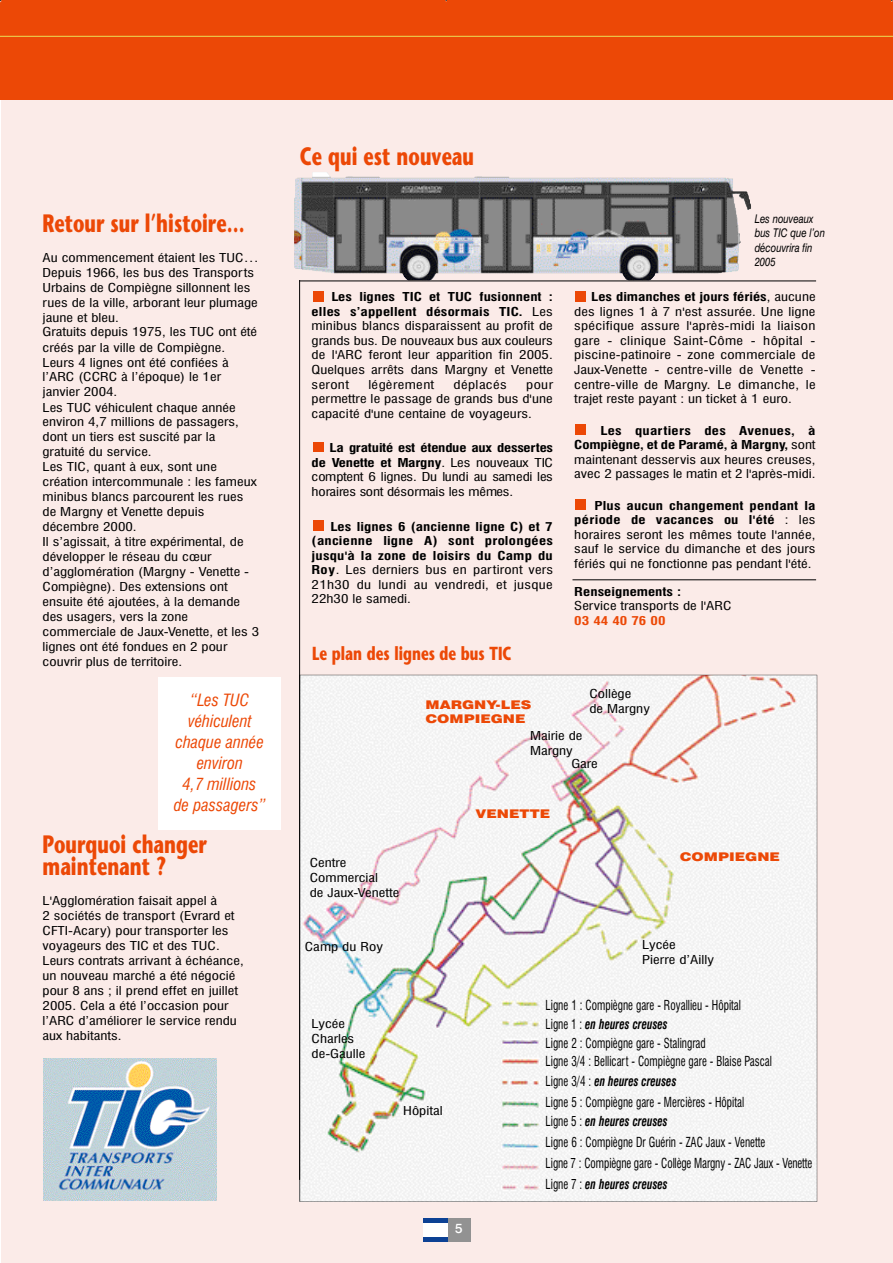
<style>
.page{position:relative;width:893px;height:1263px;background:#fff}
.page>*{position:absolute;margin:0;border:0;box-sizing:border-box;transform-origin:0 0}
.t1{font:700 25.2px/22.2px "Stone Sans";color:#ec4806;scale:.71 1}
.t2{font:700 18.9px "Stone Sans";color:#ec4806;scale:.71 1}
.t3{font:italic condensed 16.5px/21px "Swiss 721 BT";color:#ec4806;text-align:center}
.t4{font:condensed 13.5px/20.7px "Swiss 721 BT";color:#000;scale:.82 1}
.t5{font:500 13.5px "Swiss 721 BT";color:#fff}
.t6{font:condensed 12px/15px "Swiss 721 BT";color:#000;scale:1.25 1}
.t7{font:700 condensed 12px/14.5px "Swiss 721 BT";letter-spacing:.015em;color:#000;text-align:justify;scale:1.25 1}
.t8{font:italic 12px/14.4px "Swiss 721 BT";color:#000;scale:.8 1}
.t9{font:900 12px/14.7px "Swiss 721 BT";color:#ec4806;scale:1.25 1}
.t10{font:condensed 12px "Swiss 721 BT";letter-spacing:.02em;color:#000;scale:1.25 1}
.t11{font:700 condensed 12px "Swiss 721 BT";color:#ec4806;scale:1.25 1}
.t12{font:condensed 12px "Swiss 721 BT";letter-spacing:.03em;color:#000;scale:1.25 1}
.s1{font-weight:700}
.s2{font-weight:400}
.s3{font-weight:700;font-style:italic}
</style>
<div class="page">
<div style="left:1px;top:100px;width:892px;height:1163px;background:#fbebe8"></div>
<div style="left:1px;top:0;width:892px;height:100px;background:#ec4806"></div>
<div style="left:576px;top:500px;width:10px;height:10px;background:#ec4806"></div>
<div style="left:576px;top:424px;width:10px;height:11px;background:#ec4806"></div>
<div style="left:576px;top:291px;width:10px;height:10px;background:#ec4806"></div>
<div style="left:313px;top:521px;width:10px;height:10px;background:#ec4806"></div>
<div style="left:313px;top:442px;width:10px;height:10px;background:#ec4806"></div>
<div style="left:313px;top:291px;width:10px;height:10px;background:#ec4806"></div>
<div style="left:447px;top:1218px;width:23px;height:23px;background:#929292"></div>
<div style="left:423px;top:1218px;width:24px;height:23px;background:#0c4194"></div>
<img style="left:423px;top:1223px;width:24px;height:13px">
<div style="left:159px;top:678px;width:122px;height:152px;background:#fff"></div>
<svg style="left:299px;top:675px;width:518px;height:527px;fill:#f4f4f4"></svg>
<hr style="left:0;top:0;width:1px;height:100px;background:#ec4806">
<hr style="left:0;top:36px;width:893px;height:1px;background:#eadf56">
<hr style="left:299px;top:281px;width:517px;height:1px;background:#000">
<hr style="left:299px;top:280px;width:1px;height:900px;background:#000">
<hr style="left:572px;top:580px;width:244px;height:1px;background:#000">
<img style="left:294px;top:172px;width:457px;height:108px">
<img style="left:44px;top:1058px;width:172px;height:143px">
<h1 class="t1" style="left:43px;top:215px;width:286px">Retour sur l’histoire…</h1>
<p class="t6" style="left:43px;top:251px;width:175px">Au commencement étaient les TUC…<br>Depuis 1966, les bus des Transports<br>Urbains de Compiègne sillonnent les rues de la ville, arborant leur plumage jaune et bleu.<br>Gratuits depuis 1975, les TUC ont été créés par la ville de Compiègne.<br>Leurs 4 lignes ont été confiées à l’ARC (CCRC à l’époque) le 1er janvier 2004.<br>Les TUC véhiculent chaque année environ 4,7 millions de passagers, dont un tiers est suscité par la gratuité du service.<br>Les TIC, quant à eux, sont une création intercommunale : les fameux minibus blancs parcourent les rues de Margny et Venette depuis décembre 2000.<br>Il s’agissait, à titre expérimental, de développer le réseau du cœur d’agglomération (Margny - Venette -<br>Compiègne). Des extensions ont ensuite été ajoutées, à la demande des usagers, vers la zone commerciale de Jaux-Venette, et les 3 lignes ont été fondues en 2 pour couvrir plus de territoire.</p>
<h3 class="t3" style="left:174px;top:691px;width:94px">“Les TUC véhiculent chaque année environ<br>4,7 millions de passagers”</h3>
<h1 class="t1" style="left:43px;top:836px;width:233px">Pourquoi changer maintenant ?</h1>
<p class="t6" style="left:43px;top:894px;width:162px">L'Agglomération faisait appel à<br>2 sociétés de transport (Evrard et<br>CFTI-Acary) pour transporter les voyageurs des TIC et des TUC.<br>Leurs contrats arrivant à échéance, un nouveau marché a été négocié pour 8 ans ; il prend effet en juillet<br>2005. Cela a été l’occasion pour l’ARC d’améliorer le service rendu aux habitants.</p>
<h1 class="t1" style="left:300px;top:148px;width:247px">Ce qui est nouveau</h1>
<p class="t6" style="left:312px;top:290px;width:195px;line-height:14.5px;text-align:justify;text-indent:20px"><span class="s1">Les lignes TIC et TUC fusionnent : elles s’appellent désormais TIC.</span> L e s minibus blancs disparaissent au profit de grands bus. De nouveaux bus aux couleurs de l'ARC feront leur apparition fin 2005.<br>Quelques arrêts dans Margny et Ve n e tte seront</p>
<p class="t10" style="left:368px;top:379px;width:54px">légèrement</p>
<p class="t12" style="left:454px;top:379px;width:44px">déplacés</p>
<p class="t6" style="left:312px;top:378px;width:195px;line-height:14.5px;text-align:justify;text-indent:214px">pour p e rmettre le passage de grands bus d'une capacité d'une centaine de voyageurs.</p>
<p class="t6" style="left:312px;top:441px;width:195px;line-height:14.5px;text-align:justify;text-indent:18px"><span class="s1">La gratuité est étendue aux desserte s de Venette et Margny</span>. Les nouveaux TIC comptent 6 lignes. Du lundi au samedi les horaires sont désormais les mêmes.</p>
<p class="t7" style="left:312px;top:520px;width:195px;text-indent:19px">Les lignes 6 (ancienne ligne C) et 7 (ancienne ligne A) sont prolongées jusqu'à la zone de loisirs du Camp du Roy<span class="s2">. Les derniers bus en partiront vers 21h30 du lundi au vendredi, et jusque 22h30 le samedi.</span></p>
<p class="t8" style="left:755px;top:212px;width:89px">Les nouveaux bus TIC que l’on découvrira fin<br>2005</p>
<p class="t6" style="left:574px;top:290px;width:195px;line-height:14.5px;text-align:justify;text-indent:17px"><span class="s1">Les dimanches et jours fériés</span>, aucune des lignes 1 à 7 n'est assurée. Une ligne spécifique assure l'après-midi la liaison gare - clinique Saint-Côme - hôpital - piscine-patinoire - zone commerciale de Jaux-Venette - centre-ville de Venette - centre-ville de Margny. Le dimanche, le trajet reste payant : un ticket à 1 euro.</p>
<p class="t6" style="left:574px;top:424px;width:195px;line-height:14.5px;text-align:justify;text-indent:26px"><span class="s1">Les quartiers des Avenues, à Compiègne, et de Paramé, à Margny,</span> s o n t maintenant desservis aux heures creuses, avec 2 passages le matin et 2 l'après-midi.</p>
<p class="t6" style="left:574px;top:499px;width:195px;line-height:14.4px;text-align:justify;text-indent:20px"><span class="s1">Plus aucun changement pendant la période de vacances ou l'été</span> : les horaires seront les mêmes toute l'année, sauf le service du dimanche et des jours fériés qui ne fonctionne pas pendant l'été.</p>
<p class="t7" style="left:574px;top:585px;width:87px">Renseignements :</p>
<p class="t6" style="left:574px;top:599px;width:127px">Service transports de l'ARC</p>
<p class="t11" style="left:574px;top:615px;width:74px">03 44 40 76 00</p>
<h2 class="t2" style="left:312px;top:647px;width:282px">Le plan des lignes de bus TIC</h2>
<p class="t9" style="left:425px;top:697px;width:86px">MARGNY-LES<br>COMPIEGNE</p>
<p class="t6" style="left:589px;top:687px;width:50px">Collège<br>de Margny</p>
<p class="t6" style="left:530px;top:729px;width:43px">Mairie de<br>Margny</p>
<p class="t6" style="left:571px;top:756px;width:23px">Gare</p>
<p class="t6" style="left:310px;top:855px;width:73px">Centre<br>Commercial<br>de Jaux-Venette</p>
<p class="t9" style="left:475px;top:806px;width:61px">VENETTE</p>
<p class="t9" style="left:680px;top:850px;width:82px">COMPIEGNE</p>
<p class="t6" style="left:305px;top:940px;width:64px">Camp du Roy</p>
<p class="t6" style="left:312px;top:1016px;width:44px">Lycée<br>Charles de-Gaulle</p>
<p class="t6" style="left:403px;top:1104px;width:33px">Hôpital</p>
<p class="t5" style="left:455px;top:1220px;width:9px">5</p>
<p class="t6" style="left:642px;top:937px;width:59px">Lycée<br>Pierre d’Ailly</p>
<p class="t4" style="left:545px;top:996px;width:240px;line-height:19.4px">Ligne 1 : Compiègne gare - Royallieu - Hôpital<br>Ligne 1 : <span class="s3">en heures creuses<br></span>Ligne 2 : Compiègne gare - Stalingrad</p>
<p class="t4" style="left:545px;top:1053px;width:278px;line-height:19.4px">Ligne 3/4 : Bellicart - Compiègne gare - Blaise Pascal<br>Ligne 3/4 : <span class="s3">en heures creuses</span></p>
<p class="t4" style="left:545px;top:1092px;width:327px">Ligne 5 : Compiègne gare - Mercières - Hôpital<br>Ligne 5 : <span class="s3">en heures creuses<br></span>Ligne 6 : Compiègne Dr Guérin - ZAC Jaux - Venette<br>Ligne 7 : Compiègne gare - Collège Margny - ZAC Jaux - Ve n e tte Ligne 7 : <span class="s3">en heures creuses</span></p>
</div>
